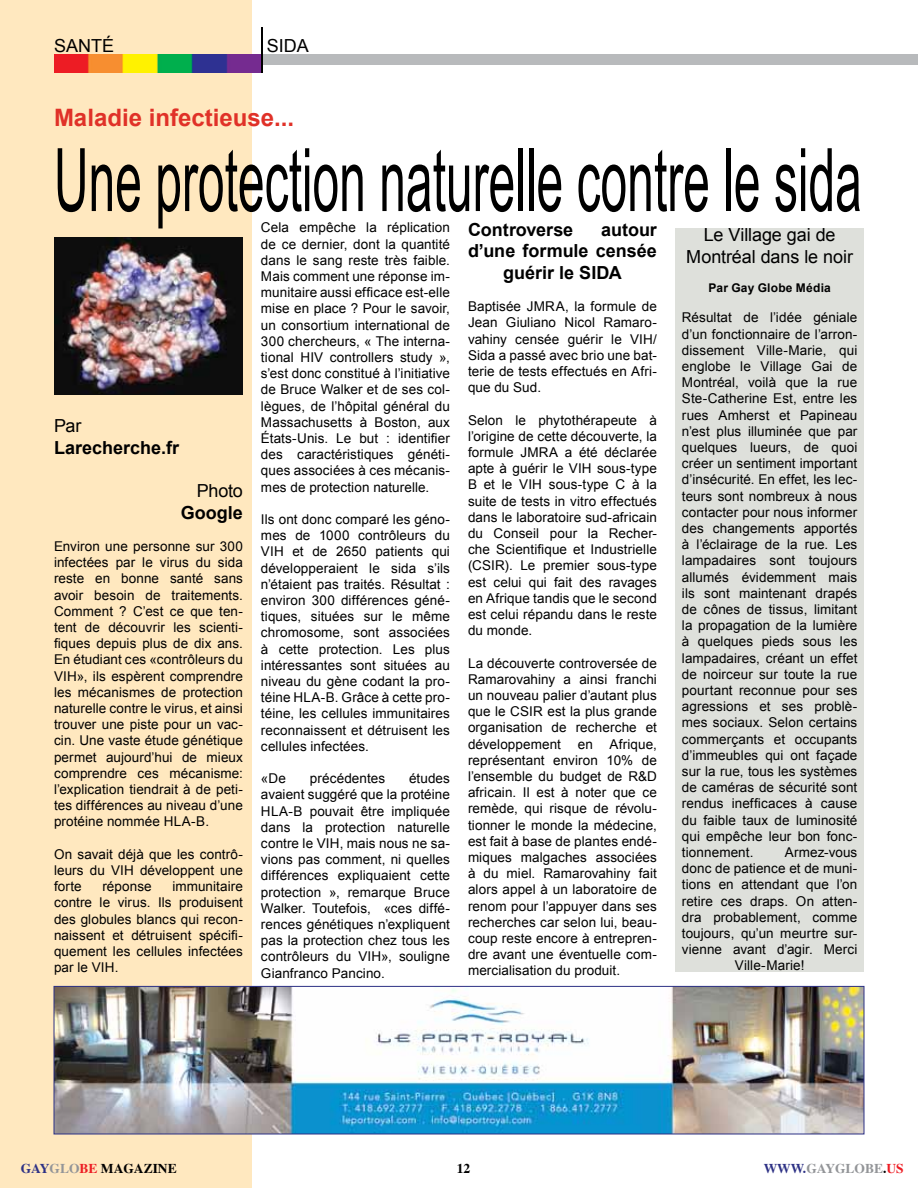
<style>
.page{position:relative;width:918px;height:1188px;background:#fff}
.page>*{position:absolute;margin:0;border:0;box-sizing:border-box;transform-origin:0 0}
.t1{font:87.75px "Arial Narrow";color:#000;scale:.67 1}
.t2{font:700 24px "Arial";color:#e03128}
.t3{font:700 18px "Arial";color:#000}
.t4{font:18px/21.6px "Arial";letter-spacing:-.005em;color:#000;text-align:center}
.t5{font:13.5px/16.2px "Arial";letter-spacing:.005em;color:#000;text-align:justify}
.t6{font:700 13.5px "Times";color:#000}
.t7{font:700 13.5px "Times";color:#939598}
.t8{font:700 12px "Arial";letter-spacing:.02em;color:#000}
.s1{color:#2d3185}
.s2{color:#939598}
.s3{color:#ed1d24}
.s4{color:#000}
</style>
<div class="page">
<div style="left:0;top:0;width:252px;height:1188px;background:#ffe8bf"></div>
<img style="left:54px;top:54px;width:207px;height:19px">
<div style="left:261px;top:54px;width:657px;height:10px;background:#b8babc"></div>
<hr style="left:261px;top:27px;width:1px;height:45px;background:#000">
<img style="left:54px;top:238px;width:189px;height:156px">
<img style="left:56px;top:988px;width:806px;height:144px">
<div style="left:54px;top:986px;width:810px;height:148px;border:1px solid #2d3185"></div>
<div style="left:675px;top:228px;width:189px;height:744px;background:#dee0db"></div>
<h3 class="t4" style="left:54px;top:35px;width:62px">SANTÉ</h3>
<h3 class="t4" style="left:267px;top:35px;width:44px">SIDA</h3>
<h2 class="t2" style="left:54px;top:102px;width:242px">Maladie infectieuse...</h2>
<h1 class="t1" style="left:54px;top:116px;width:1207px">Une protection naturelle contre le sida</h1>
<h3 class="t3" style="left:468px;top:217px;width:107px">Controverse</h3>
<h3 class="t3" style="left:601px;top:217px;width:57px">autour</h3>
<h3 class="t3" style="left:468px;top:239px;width:190px">d’une formule censée</h3>
<h3 class="t3" style="left:503px;top:261px;width:120px">guérir le SIDA</h3>
<p class="t5" style="left:468px;top:299px;width:190px">Baptisée JMRA, la formule de Jean Giuliano Nicol Ramaro&shy;vahiny censée guérir le VIH/ Sida a passé avec brio une bat&shy;terie de tests effectués en Afri&shy;que du Sud.</p>
<p class="t5" style="left:468px;top:412px;width:190px">Selon le phytothérapeute à l’origine de cette découverte, la formule JMRA a été déclarée apte à guérir le VIH sous-type B et le VIH sous-type C à la suite de tests in vitro effectués dans le laboratoire sud-africain du Conseil pour la Recher&shy;che Scientifique et Industrielle (CSIR). Le premier sous-type est celui qui fait des ravages en Afrique tandis que le second est celui répandu dans le reste du monde.</p>
<p class="t5" style="left:468px;top:655px;width:191px">La découverte controversée de Ramarovahiny a ainsi franchi un nouveau palier d’autant plus que le CSIR est la plus grande organisation de recherche et développement en Afrique, représentant environ 10% de l’ensemble du budget de R&amp;D africain. Il est à noter que ce remède, qui risque de révolu&shy;tionner le monde la médecine, est fait à base de plantes endé&shy;miques malgaches associées à du miel. Ramarovahiny fait alors appel à un laboratoire de renom pour l’appuyer dans ses recherches car selon lui, beau&shy;coup reste encore à entrepren&shy;dre avant une éventuelle com&shy;mercialisation du produit.</p>
<p class="t5" style="left:261px;top:220px;width:191px">Cela empêche la réplication de ce dernier, dont la quantité dans le sang reste très faible.<br>Mais comment une réponse im&shy;munitaire aussi efficace est-elle mise en place ? Pour le savoir, un consortium international de 300 chercheurs, « The interna&shy;tional HIV controllers study », s’est donc constitué à l’initiative de Bruce Walker et de ses col&shy;lègues, de l’hôpital général du Massachusetts à Boston, aux États-Unis. Le but : identifier des caractéristiques généti&shy;ques associées à ces mécanis&shy;mes de protection naturelle.</p>
<p class="t5" style="left:261px;top:511px;width:191px">Ils ont donc comparé les géno&shy;mes de 1000 contrôleurs du VIH et de 2650 patients qui développeraient le sida s’ils n’étaient pas traités. Résultat : environ 300 différences géné&shy;tiques, situées sur le même chromosome, sont associées à cette protection. Les plus intéressantes sont situées au niveau du gène codant la pro&shy;téine HLA-B. Grâce à cette pro&shy;téine, les cellules immunitaires reconnaissent et détruisent les cellules infectées.</p>
<p class="t5" style="left:261px;top:770px;width:26px">«De</p>
<p class="t5" style="left:310px;top:770px;width:77px">précédentes</p>
<h3 class="t4" style="left:686px;top:224px;width:168px">Le Village gai de<br>Montréal dans le noir</h3>
<p class="t8" style="left:708px;top:280px;width:124px">Par Gay Globe Média</p>
<p class="t5" style="left:682px;top:310px;width:177px">Résultat de l’idée géniale d’un fonctionnaire de l’arron&shy;dissement Ville-Marie, qui englobe le Village Gai de Montréal, voilà que la rue Ste-Catherine Est, entre les rues Amherst et Papineau n’est plus illuminée que par quelques lueurs, de quoi créer un sentiment important d’insécurité. En effet, les lec&shy;teurs sont nombreux à nous contacter pour nous informer des changements apportés à l’éclairage de la rue. Les lampadaires sont toujours allumés évidemment mais ils sont maintenant drapés de cônes de tissus, limitant la propagation de la lumière à quelques pieds sous les lampadaires, créant un effet de noirceur sur toute la rue pourtant reconnue pour ses agressions et ses problè&shy;mes sociaux. Selon certains commerçants et occupants d’immeubles qui ont façade sur la rue, tous les systèmes de caméras de sécurité sont rendus inefficaces à cause du faible taux de luminosité qui empêche leur bon fonc&shy;tionnement.</p>
<h3 class="t4" style="left:54px;top:415px;width:29px">Par</h3>
<h3 class="t3" style="left:54px;top:436px;width:127px">Larecherche.fr</h3>
<h3 class="t4" style="left:197px;top:480px;width:48px">Photo</h3>
<h3 class="t3" style="left:181px;top:500px;width:64px">Google</h3>
<p class="t5" style="left:54px;top:538px;width:191px">Environ une personne sur 300 infectées par le virus du sida reste en bonne santé sans avoir besoin de traitements.<br>Comment ? C’est ce que ten&shy;tent de découvrir les scienti&shy;fiques depuis plus de dix ans.<br>En étudiant ces «contrôleurs du VIH», ils espèrent comprendre les mécanismes de protection naturelle contre le virus, et ainsi trouver une piste pour un vac&shy;cin. Une vaste étude génétique permet aujourd’hui de mieux comprendre ces mécanisme: l’explication tiendrait à de peti&shy;tes différences au niveau d’une protéine nommée HLA-B.</p>
<p class="t5" style="left:54px;top:846px;width:190px">On savait déjà que les contrô&shy;leurs du VIH développent une forte</p>
<p class="t5" style="left:261px;top:770px;width:190px;text-indent:148px">études avaient suggéré que la protéine HLA-B pouvait être impliquée dans la protection naturelle contre le VIH, mais nous ne sa&shy;vions pas comment, ni quelles différences expliquaient cette protection », remarque Bruce Walker. Toutefois, «ces diffé&shy;rences génétiques n’expliquent pas la protection chez tous les contrôleurs du VIH», souligne Gianfranco Pancino.</p>
<p class="t5" style="left:785px;top:844px;width:74px">Armez-vous</p>
<p class="t5" style="left:682px;top:861px;width:177px">donc de patience et de muni-</p>
<p class="t5" style="left:682px;top:877px;width:177px">tions en attendant que l’on</p>
<p class="t5" style="left:682px;top:893px;width:177px">retire ces draps. On atten-</p>
<p class="t5" style="left:682px;top:909px;width:177px">dra probablement, comme</p>
<p class="t5" style="left:682px;top:925px;width:177px">toujours, qu’un meurtre sur-</p>
<p class="t5" style="left:682px;top:942px;width:177px">vienne avant d’agir. Merci</p>
<p class="t5" style="left:735px;top:958px;width:71px">Ville-Marie!</p>
<p class="t5" style="left:102px;top:878px;width:51px">réponse</p>
<p class="t5" style="left:54px;top:878px;width:190px;text-indent:118px">immunitaire contre le virus. Ils produisent des globules blancs qui recon&shy;naissent et détruisent spécifi&shy;quement les cellules infectées par le VIH.</p>
<p class="t6" style="left:21px;top:1159px;width:157px"><span class="s1">GAY</span><span class="s2">GLO</span><span class="s3">BE</span> MAGAZINE</p>
<p class="t6" style="left:457px;top:1159px;width:15px">12</p>
<p class="t7" style="left:764px;top:1159px;width:142px"><span class="s1">WWW.</span>GAYGLOBE<span class="s4">.</span><span class="s3">US</span></p>
</div>
